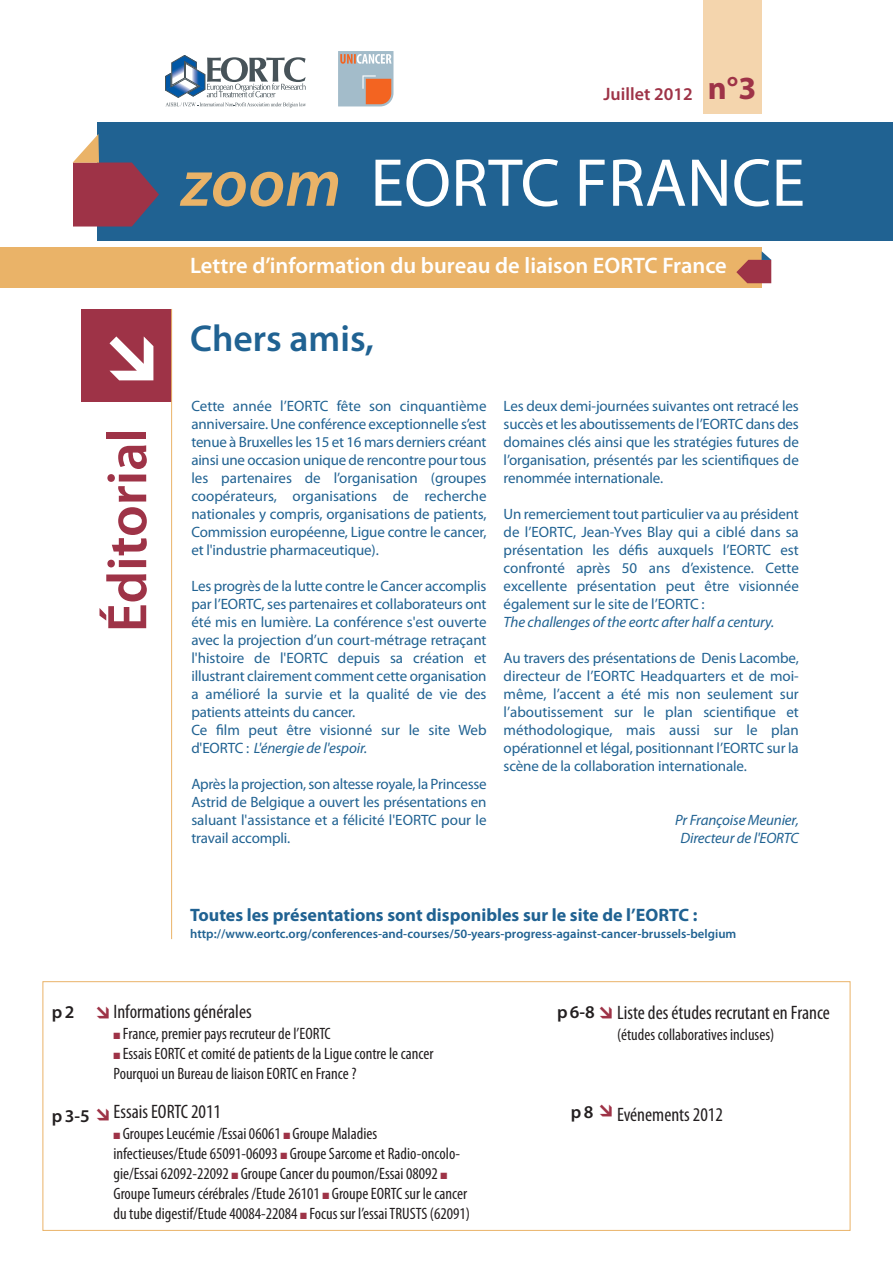
<style>
.page{position:relative;width:893px;height:1263px;background:#fff}
.page>*{position:absolute;margin:0;border:0;box-sizing:border-box;transform-origin:0 0}
.t1{font:68.25px "Myriad Pro";color:#fff}
.t2{font:600 56.25px "Myriad Pro";color:#9e3347}
.t3{font:600 37.5px "Myriad Pro";color:#206292}
.t4{font:600 22.5px "Myriad Pro";color:#fff}
.t5{font:condensed 19.5px "Myriad Pro";color:#231f20}
.t6{font:700 18px "Myriad Pro";color:#206292}
.t7{font:600 18px "Myriad Pro";color:#9e3347}
.t8{font:600 18px "Myriad Pro";color:#231f20}
.t9{font:condensed 16.5px/19.8px "Myriad Pro";color:#231f20}
.t10{font:15px/18px "Myriad Pro";letter-spacing:-.01em;color:#206292;text-align:justify}
.t11{font:italic 15px/18px "Myriad Pro";letter-spacing:-.01em;color:#206292;text-align:center}
.t12{font:600 12.75px "Myriad Pro";color:#206292}
.s1{font-weight:700;font-size:32.4px}
.s2{font-weight:600;font-style:italic;color:#eab368}
.s3{font-style:italic}
.s4{color:#9e3347}
.s5{font-weight:600;font-stretch:normal;font-size:18px}
</style>
<div class="page">
<div style="left:704px;top:0;width:58px;height:113px;background:#f4d5ad"></div>
<svg style="left:165px;top:55px;width:141px;height:52px"></svg>
<svg style="left:338px;top:51px;width:55px;height:55px"></svg>
<div style="left:0;top:247px;width:762px;height:40px;background:#eab368"></div>
<svg style="left:736px;top:251px;width:35px;height:32px"></svg>
<div style="left:82px;top:309px;width:90px;height:92px;background:#9e3347"></div>
<hr style="left:171px;top:309px;width:1px;height:630px;background:#eab368">
<div style="left:43px;top:981px;width:807px;height:250px;border:1px solid #eab368"></div>
<div style="left:98px;top:123px;width:795px;height:118px;background:#206292"></div>
<svg style="left:73px;top:134px;width:86px;height:93px"></svg>
<p class="t7" style="left:604px;top:87px;width:154px">Juillet 2012 <span class="s1">n°3</span></p>
<h1 class="t1" style="left:181px;top:157px;width:625px"><span class="s2">zoom</span> EORTC FRANCE</h1>
<h3 class="t4" style="left:190px;top:257px;width:538px">Lettre d’information du bureau de liaison EORTC France</h3>
<h2 class="t2" style="left:106px;top:632px;width:206px;rotate:-90deg">Éditorial</h2>
<h3 class="t3" style="left:190px;top:325px;width:186px">Chers amis,</h3>
<p class="t10" style="left:191px;top:398px;width:297px">Cette année l’EORTC fête son cinquantième anniversaire. Une conférence exceptionnelle s’est tenue à Bruxelles les 15 et 16 mars derniers créant ainsi une occasion unique de rencontre pour tous les partenaires de l’organisation (groupes coopérateurs, organisations de recherche nationales y compris, organisations de patients, Commission européenne, Ligue contre le cancer, et l'industrie pharmaceutique).</p>
<p class="t10" style="left:191px;top:578px;width:297px;text-align:left">Les progrès de la lutte contre le Cancer accomplis par l’EORTC, ses partenaires et collaborateurs ont été mis en lumière. La conférence s'est ouverte avec la projection d’un court-métrage retraçant l'histoire de l'EORTC depuis sa création et illustrant clairement comment cette organisation a amélioré la survie et la qualité de vie des patients atteints du cancer.<br>Ce film peut être visionné sur le site Web d'EORTC : <span class="s3">L'énergie de l'espoir.</span></p>
<p class="t10" style="left:191px;top:776px;width:297px">Après la projection, son altesse royale, la Princesse Astrid de Belgique a ouvert les présentations en saluant l'assistance et a félicité l'EORTC pour le travail accompli.</p>
<p class="t10" style="left:504px;top:398px;width:297px">Les deux demi-journées suivantes ont retracé les succès et les aboutissements de l’EORTC dans des domaines clés ainsi que les stratégies futures de l’organisation, présentés par les scientifiques de renommée internationale.</p>
<p class="t10" style="left:504px;top:506px;width:297px">Un remerciement tout particulier va au président de l’EORTC, Jean-Yves Blay qui a ciblé dans sa présentation les défis auxquels l’EORTC est confronté après 50 ans d’existence. Cette excellente présentation peut être visionnée également sur le site de l’EORTC :</p>
<p class="t11" style="left:504px;top:614px;width:272px">The challenges of the eortc after half a century.</p>
<p class="t10" style="left:504px;top:650px;width:297px">Au travers des présentations de Denis Lacombe, directeur de l’EORTC Headquarters et de moi&shy;même, l’accent a été mis non seulement sur l’aboutissement sur le plan scientifique et méthodologique, mais aussi sur le plan opérationnel et légal, positionnant l’EORTC sur la scène de la collaboration internationale.</p>
<p class="t11" style="left:675px;top:812px;width:125px">Pr Françoise Meunier,<br>Directeur de l'EORTC</p>
<p class="t6" style="left:190px;top:908px;width:509px">Toutes les présentations sont disponibles sur le site de l’EORTC :</p>
<p class="t12" style="left:190px;top:929px;width:548px">http://www.eortc.org/conferences-and-courses/50-years-progress-against-cancer-brussels-belgium</p>
<h3 class="t5" style="left:95px;top:1005px;width:158px"><span class="s4">→</span> Informations générales</h3>
<p class="t9" style="left:113px;top:1025px;width:219px"><span class="s4">■</span> France, premier pays recruteur de l’EORTC</p>
<p class="t9" style="left:113px;top:1045px;width:321px"><span class="s4">■</span> Essais EORTC et comité de patients de la Ligue contre le cancer<br>Pourquoi un Bureau de liaison EORTC en France ?</p>
<h3 class="t5" style="left:113px;top:1105px;width:109px">Essais EORTC 2011</h3>
<p class="t9" style="left:113px;top:1125px;width:358px"><span class="s4">■</span> Groupes Leucémie /Essai 06061 <span class="s4">■</span> Groupe Maladies infectieuses/Etude 65091-06093 <span class="s4">■</span> Groupe Sarcome et Radio-oncolo&shy;gie/Essai 62092-22092 <span class="s4">■</span> Groupe Cancer du poumon/Essai 08092 <span class="s4">■ </span>GroupeTumeurs cérébrales /Etude 26101 <span class="s4">■</span> Groupe EORTC sur le cancer du tube digestif/Etude 40084-22084 <span class="s4">■</span> Focus sur l’essaiTRUSTS (62091)</p>
<p class="t8" style="left:52px;top:1005px;width:24px">p2</p>
<p class="t8" style="left:52px;top:1109px;width:60px">p3-5 <span class="s4">→</span></p>
<h3 class="t5" style="left:557px;top:1005px;width:274px"><span class="s5">p6-8</span> <span class="s4">→</span> Liste des études recrutant en France</h3>
<p class="t9" style="left:617px;top:1026px;width:159px">(études collaboratives incluses)</p>
<p class="t8" style="left:571px;top:1105px;width:44px">p8<span class="s4">→</span></p>
<h3 class="t5" style="left:617px;top:1108px;width:107px">Evénements 2012</h3>
</div>
